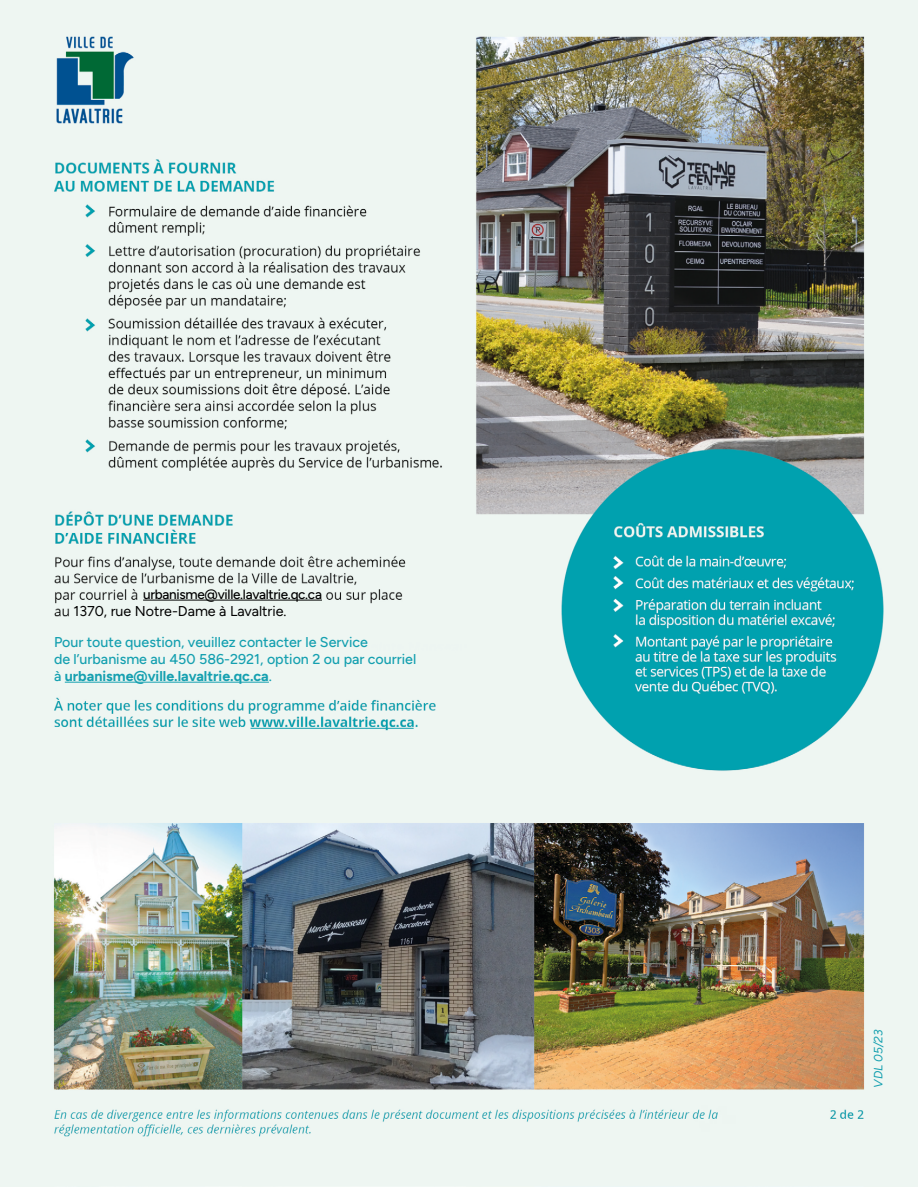
<style>
.page{position:relative;width:918px;height:1188px;background:#fff}
.page>*{position:absolute;margin:0;border:0;box-sizing:border-box;transform-origin:0 0}
.t1{font:500 14.25px/17.1px "Figtree";color:#15a0b0}
.t2{font:14.25px "Figtree";color:#000}
.t3{font:500 13.5px "Figtree";letter-spacing:-.02em;color:#000}
.t4{font:italic 12px "Figtree";color:#15a0b0}
.s1{font-weight:700}
</style>
<div class="page">
<img style="left:1px;top:0;width:916px;height:1186px">
<hr style="left:65px;top:682px;width:204px;height:1px;background:#15a0b0">
<hr style="left:251px;top:728px;width:163px;height:1px;background:#15a0b0">
<div style="left:142px;top:589px;width:272px;height:15px;background:#edf6f1"></div>
<hr style="left:143px;top:600px;width:179px;height:1px;background:#000">
<img style="left:325px;top:586px;width:97px;height:26px">
<p class="t3" style="left:143px;top:586px;width:180px">urbanisme@ville.lavaltrie.qc.ca</p>
<p class="t2" style="left:74px;top:603px;width:215px">1370, rue Notre-Dame à Lavaltrie.</p>
<p class="t1" style="left:54px;top:633px;width:364px">Pour toute question, veuillez contacter le Service<br>de l’urbanisme au 450 586-2921, option 2 ou par courriel à <span class="s1">urbanisme@ville.lavaltrie.qc.ca</span>.</p>
<p class="t4" style="left:871px;top:1088px;width:60px;rotate:-90deg">VDL 05/23</p>
</div>
